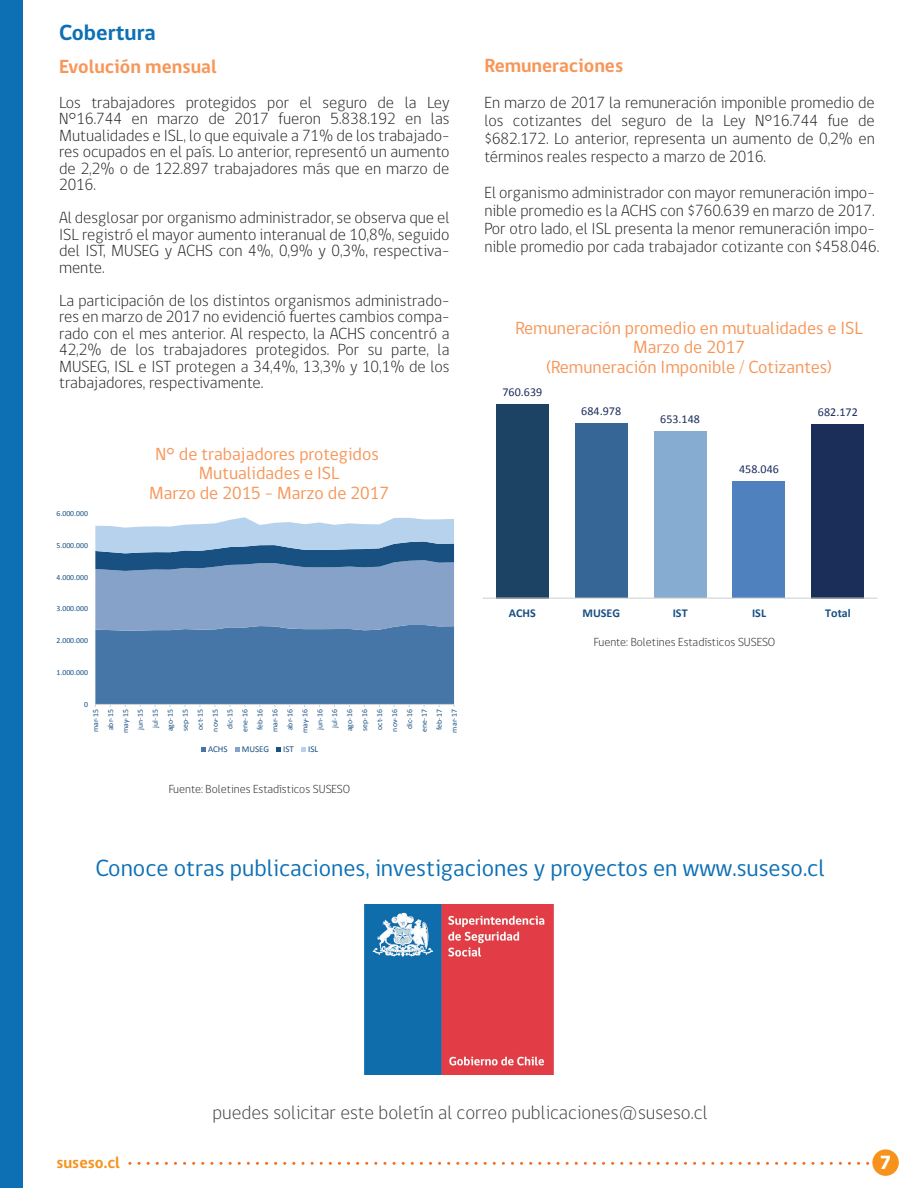
<style>
.page{position:relative;width:918px;height:1188px;background:#fff}
.page>*{position:absolute;margin:0;border:0;box-sizing:border-box;transform-origin:0 0}
.t1{font:24px "gob CL";color:#0d70b5}
.t2{font:700 22.5px "gob CL";color:#0d70b5}
.t3{font:300 19.5px "gob CL";color:#3f3f40}
.t4{font:700 19.5px "gob CL";color:#f79659}
.t5{font:800 19.5px "gob CL";color:#fff}
.t6{font:18px/19.5px "gob CL";color:#f79659;text-align:center}
.t7{font:300 16.5px/16.5px "gob CL";color:#231f20;text-align:justify}
.t8{font:700 16.5px "gob CL";color:#f7931d}
.t9{font:300 12px "gob CL";color:#231f20}
.t10{font:12px "Calibri";letter-spacing:.005em;color:#1b2e5a}
.t11{font:700 12px "Calibri";color:#185082}
.t12{font:9px "Calibri";color:#185082}
.t13{font:7.8px/15px "Calibri";letter-spacing:.005em;color:#185082;text-align:right}
</style>
<div class="page">
<div style="left:0;top:0;width:22px;height:1188px;background:#0d70b5"></div>
<div style="left:872px;top:1149px;width:27px;height:27px;background:#f7931d;border-radius:50%"></div>
<svg style="left:130px;top:1162px;width:739px;height:3px"></svg>
<img style="left:365px;top:904px;width:188px;height:170px">
<svg style="left:95px;top:517px;width:360px;height:190px"></svg>
<svg style="left:201px;top:747px;width:5px;height:5px"></svg>
<svg style="left:235px;top:747px;width:5px;height:5px"></svg>
<svg style="left:276px;top:747px;width:5px;height:5px"></svg>
<svg style="left:301px;top:747px;width:5px;height:5px"></svg>
<div style="left:496px;top:404px;width:53px;height:194px;background:#1c4363"></div>
<div style="left:575px;top:423px;width:53px;height:175px;background:#356695"></div>
<div style="left:654px;top:431px;width:52px;height:167px;background:#87acd1"></div>
<div style="left:812px;top:424px;width:52px;height:174px;background:#1b2e5a"></div>
<div style="left:733px;top:481px;width:52px;height:117px;background:#4e81bd"></div>
<hr style="left:483px;top:598px;width:394px;height:1px;background:#d0d1d1">
<h2 class="t2" style="left:59px;top:18px;width:98px">Cobertura</h2>
<p class="t4" style="left:59px;top:54px;width:159px">Evolución mensual</p>
<p class="t7" style="left:59px;top:95px;width:392px">Los trabajadores protegidos por el seguro de la Ley N°16.744 en marzo de 2017 fueron 5.838.192 en las Mutualidades e ISL, lo que equivale a 71% de los trabajado&shy;res ocupados en el país. Lo anterior, representó un aumento de 2,2% o de 122.897 trabajadores más que en marzo de 2016.</p>
<p class="t7" style="left:59px;top:210px;width:392px">Al desglosar por organismo administrador, se observa que el ISL registró el mayor aumento interanual de 10,8%, seguido del IST, MUSEG y ACHS con 4%, 0,9% y 0,3%, respectiva&shy;mente.</p>
<p class="t7" style="left:59px;top:293px;width:392px">La participación de los distintos organismos administrado&shy;res en marzo de 2017 no evidenció fuertes cambios compa&shy;rado con el mes anterior. Al respecto, la ACHS concentró a 42,2% de los trabajadores protegidos. Por su parte, la MUSEG, ISL e IST protegen a 34,4%, 13,3% y 10,1% de los trabajadores, respectivamente.</p>
<p class="t13" style="left:56px;top:506px;width:33px">6.000.000</p>
<p class="t13" style="left:56px;top:537px;width:33px">5.000.000</p>
<p class="t13" style="left:56px;top:569px;width:33px">4.000.000</p>
<p class="t13" style="left:56px;top:601px;width:33px">3.000.000</p>
<p class="t13" style="left:56px;top:633px;width:33px">2.000.000</p>
<p class="t13" style="left:56px;top:665px;width:33px">1.000.000</p>
<p class="t13" style="left:84px;top:696px;width:5px">0</p>
<p class="t6" style="left:149px;top:444px;width:241px">N° de trabajadores protegidos<br>Mutualidades e ISL<br>Marzo de 2015 - Marzo de 2017</p>
<p class="t13" style="left:88px;top:733px;width:25px;rotate:-90deg">mar-15 abr-15 may-15 jun-15 jul-15 ago-15 sep-15 oct-15 nov-15 dic-15 ene-16 feb-16 mar-16 abr-16 may-16 jun-16 jul-16 ago-16 sep-16 oct-16 nov-16 dic-16 ene-17 feb-17 mar-17</p>
<p class="t12" style="left:208px;top:743px;width:21px">ACHS</p>
<p class="t12" style="left:242px;top:743px;width:29px">MUSEG</p>
<p class="t12" style="left:283px;top:743px;width:12px">IST</p>
<p class="t12" style="left:308px;top:743px;width:12px">ISL</p>
<p class="t9" style="left:169px;top:781px;width:183px">Fuente: Boletines Estadísticos SUSESO</p>
<p class="t4" style="left:484px;top:52px;width:140px">Remuneraciones</p>
<p class="t7" style="left:484px;top:94px;width:392px;line-height:18px">En marzo de 2017 la remuneración imponible promedio de los cotizantes del seguro de la Ley N°16.744 fue de $682.172. Lo anterior, representa un aumento de 0,2% en términos reales respecto a marzo de 2016.</p>
<p class="t7" style="left:484px;top:184px;width:396px;line-height:18px;text-align:left">El organismo administrador con mayor remuneración impo&shy;nible promedio es la ACHS con $760.639 en marzo de 2017.<br>Por otro lado, el ISL presenta la menor remuneración impo&shy;nible promedio por cada trabajador cotizante con $458.046.</p>
<p class="t6" style="left:515px;top:318px;width:349px">Remuneración promedio en mutualidades e ISL<br>Marzo de 2017<br>(Remuneración Imponible / Cotizantes)</p>
<p class="t10" style="left:502px;top:384px;width:41px">760.639</p>
<p class="t10" style="left:581px;top:404px;width:41px">684.978</p>
<p class="t10" style="left:660px;top:412px;width:41px">653.148</p>
<p class="t10" style="left:739px;top:462px;width:41px">458.046</p>
<p class="t10" style="left:818px;top:404px;width:41px">682.172</p>
<p class="t11" style="left:509px;top:606px;width:28px">ACHS</p>
<p class="t11" style="left:583px;top:606px;width:39px">MUSEG</p>
<p class="t11" style="left:673px;top:606px;width:16px">IST</p>
<p class="t11" style="left:752px;top:606px;width:16px">ISL</p>
<p class="t11" style="left:825px;top:606px;width:27px">Total</p>
<p class="t9" style="left:594px;top:634px;width:183px">Fuente: Boletines Estadísticos SUSESO</p>
<h1 class="t1" style="left:95px;top:852px;width:731px">Conoce otras publicaciones, investigaciones y proyectos en www.suseso.cl</h1>
<p class="t8" style="left:56px;top:1151px;width:65px">suseso.cl</p>
<p class="t3" style="left:212px;top:1099px;width:497px">puedes solicitar este boletín al correo publicaciones@suseso.cl</p>
<p class="t5" style="left:880px;top:1149px;width:13px">7</p>
</div>
